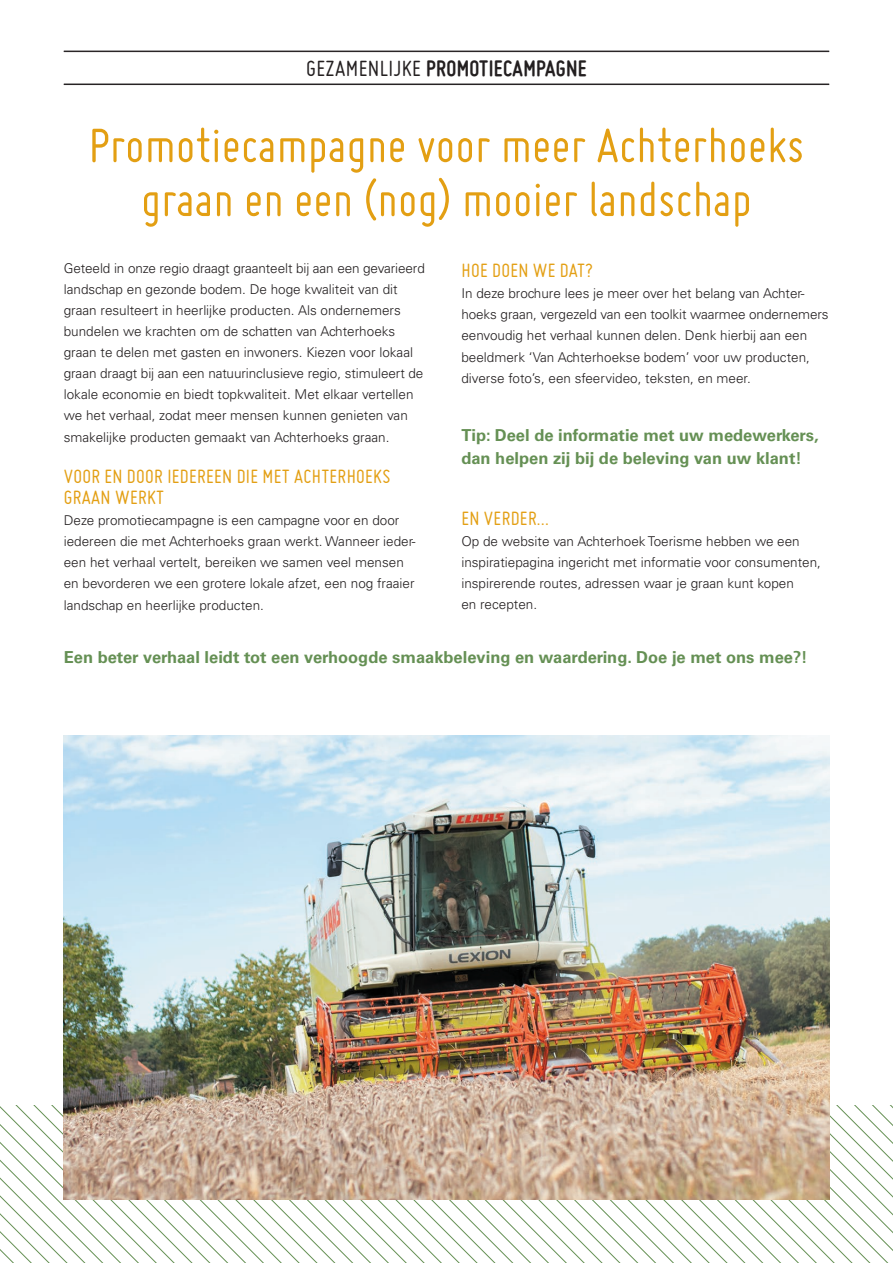
<style>
.page{position:relative;width:893px;height:1263px;background:#fff}
.page>*{position:absolute;margin:0;border:0;box-sizing:border-box;transform-origin:0 0}
.t1{font:52.5px/54px "Miso";color:#e39f13;text-align:center}
.t2{font:700 24px "Miso";letter-spacing:.015em;color:#231f20}
.t3{font:21px/21px "Miso";letter-spacing:.015em;color:#e39f13}
.t4{font:700 16.5px/22.5px "Univers LT Std";color:#659054}
.t5{font:300 13.5px/21px "Univers LT Std";color:#231f20}
.s1{font-weight:400}
</style>
<div class="page">
<svg style="left:0;top:1106px;width:893px;height:157px"></svg>
<img style="left:64px;top:736px;width:765px;height:463px">
<hr style="left:64px;top:51px;width:765px;height:1px;background:#231f20">
<hr style="left:64px;top:84px;width:765px;height:1px;background:#231f20">
<h2 class="t2" style="left:306px;top:54px;width:282px"><span class="s1">GEZAMENLIJKE</span> PROMOTIECAMPAGNE</h2>
<h1 class="t1" style="left:89px;top:118px;width:717px">Promotiecampagne voor meer Achterhoeks graan en een (nog) mooier landschap</h1>
<p class="t5" style="left:64px;top:258px;width:363px">Geteeld in onze regio draagt graanteelt bij aan een gevarieerd landschap en gezonde bodem. De hoge kwaliteit van dit graan resulteert in heerlijke producten. Als ondernemers bundelen we krachten om de schatten van Achterhoeks graan te delen met gasten en inwoners. Kiezen voor lokaal graan draagt bij aan een natuurinclusieve regio, stimuleert de lokale economie en biedt topkwaliteit. Met elkaar vertellen we het verhaal, zodat meer mensen kunnen genieten van smakelijke producten gemaakt van Achterhoeks graan.</p>
<h3 class="t3" style="left:64px;top:466px;width:328px">VOOR EN DOOR IEDEREEN DIE MET ACHTERHOEKS<br>GRAAN WERKT</h3>
<p class="t5" style="left:64px;top:510px;width:353px">Deze promotiecampagne is een campagne voor en door iedereen die met Achterhoeks graan werkt. Wanneer ieder&shy;een het verhaal vertelt, bereiken we samen veel mensen en bevorderen we een grotere lokale afzet, een nog fraaier landschap en heerlijke producten.</p>
<h3 class="t3" style="left:461px;top:260px;width:133px">HOE DOEN WE DAT?</h3>
<p class="t5" style="left:461px;top:283px;width:369px">In deze brochure lees je meer over het belang van Achter&shy;hoeks graan, vergezeld van een toolkit waarmee ondernemers eenvoudig het verhaal kunnen delen. Denk hierbij aan een beeldmerk ‘Van Achterhoekse bodem’ voor uw producten, diverse foto’s, een sfeervideo, teksten, en meer.</p>
<p class="t4" style="left:461px;top:424px;width:359px">Tip: Deel de informatie met uw medewerkers, dan helpen zij bij de beleving van uw klant!</p>
<h3 class="t3" style="left:461px;top:507px;width:89px">EN VERDER…</h3>
<p class="t5" style="left:461px;top:531px;width:361px">Op de website van Achterhoek Toerisme hebben we een inspiratiepagina ingericht met informatie voor consumenten, inspirerende routes, adressen waar je graan kunt kopen<br>en recepten.</p>
<p class="t4" style="left:64px;top:646px;width:745px">Een beter verhaal leidt tot een verhoogde smaakbeleving en waardering. Doe je met ons mee?!</p>
</div>
